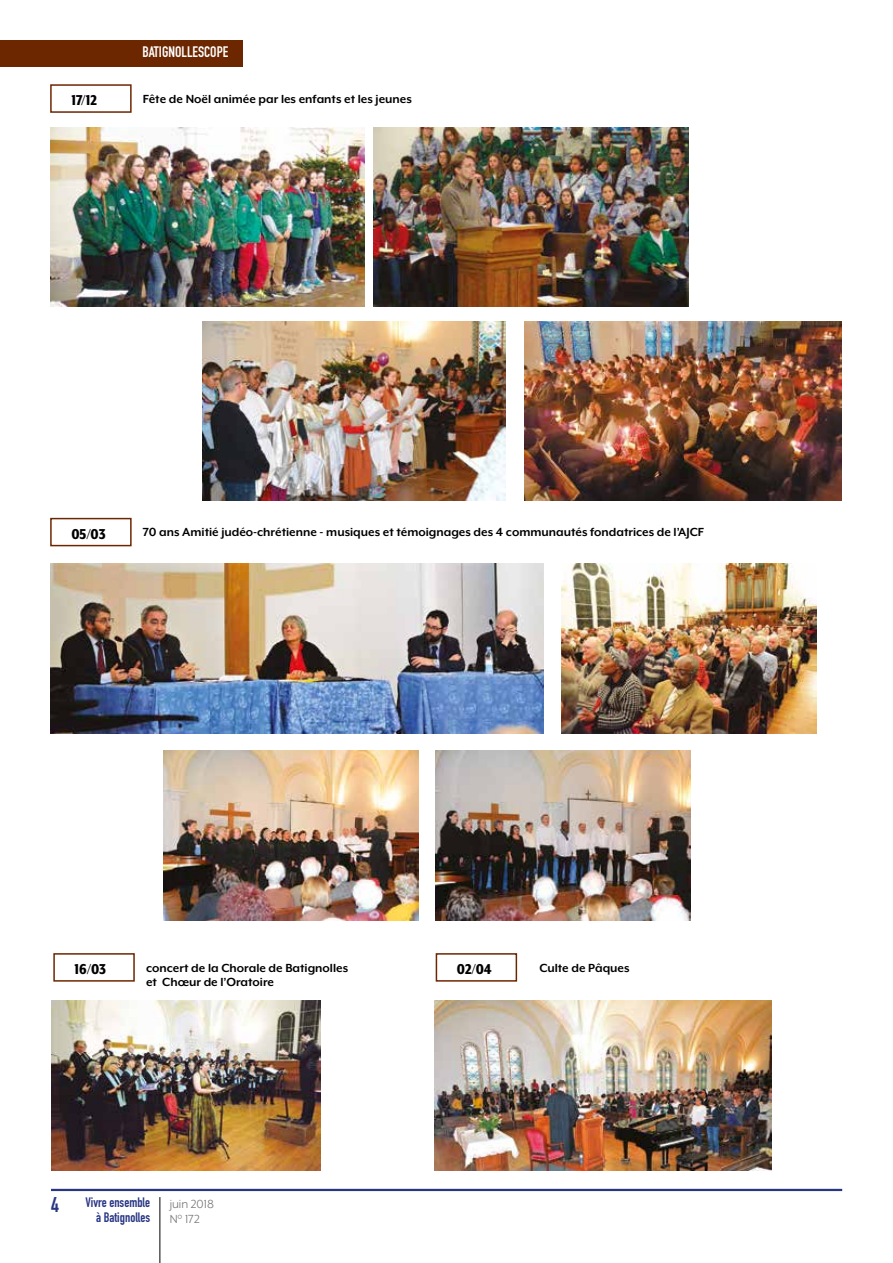
<style>
.page{position:relative;width:893px;height:1263px;background:#fff}
.page>*{position:absolute;margin:0;border:0;box-sizing:border-box;transform-origin:0 0}
.t1{font:700 21px "DIN Condensed";color:#283583}
.t2{font:800 16.5px "Mr Eaves XL Mod Nar OT";color:#000}
.t3{font:700 15px "DIN Condensed";color:#fff}
.t4{font:700 13.5px/14.2px "Mr Eaves XL Mod OT";color:#000}
.t5{font:700 13.5px/15px "DIN Condensed";color:#283583;text-align:right}
.t6{font:13.5px/15px "Mr Eaves XL Mod OT";color:#706f6f}
</style>
<div class="page">
<hr style="left:51px;top:1189px;width:791px;height:2px;background:#283583">
<hr style="left:159px;top:1197px;width:1px;height:66px;background:#000">
<div style="left:0;top:40px;width:242px;height:27px;background:#6c2600"></div>
<div style="left:50px;top:84px;width:82px;height:29px;border:2px solid #6c2600"></div>
<img style="left:50px;top:128px;width:315px;height:178px">
<img style="left:373px;top:128px;width:315px;height:178px">
<img style="left:202px;top:322px;width:303px;height:178px">
<img style="left:525px;top:322px;width:317px;height:178px">
<div style="left:50px;top:518px;width:82px;height:28px;border:2px solid #6c2600"></div>
<img style="left:50px;top:563px;width:493px;height:170px">
<img style="left:436px;top:750px;width:255px;height:170px">
<img style="left:561px;top:563px;width:255px;height:170px">
<img style="left:163px;top:750px;width:255px;height:170px">
<img style="left:51px;top:1000px;width:269px;height:170px">
<div style="left:53px;top:953px;width:82px;height:29px;border:2px solid #6c2600"></div>
<div style="left:436px;top:953px;width:81px;height:29px;border:2px solid #6c2600"></div>
<img style="left:435px;top:1000px;width:337px;height:170px">
<p class="t3" style="left:142px;top:42px;width:87px">BATIGNOLLESCOPE</p>
<p class="t2" style="left:71px;top:92px;width:27px">17/12</p>
<p class="t4" style="left:143px;top:91px;width:270px">Fête de Noël animée par les enfants et les jeunes</p>
<p class="t2" style="left:71px;top:525px;width:36px">05/03</p>
<p class="t4" style="left:143px;top:525px;width:563px">70 ans Amitié judéo-chrétienne - musiques et témoignages des 4 communautés fondatrices de l’AJCF</p>
<p class="t2" style="left:74px;top:961px;width:33px">16/03</p>
<p class="t4" style="left:146px;top:960px;width:204px">concert de la Chorale de Batignolles et Chœur de l’Oratoire</p>
<p class="t2" style="left:457px;top:961px;width:37px">02/04</p>
<p class="t4" style="left:539px;top:960px;width:92px">Culte de Pâques</p>
<h1 class="t1" style="left:51px;top:1190px;width:9px">4</h1>
<p class="t5" style="left:85px;top:1194px;width:66px">Vivre ensemble à Batignolles</p>
<p class="t6" style="left:170px;top:1196px;width:46px">juin 2018<br>N° 172</p>
</div>
